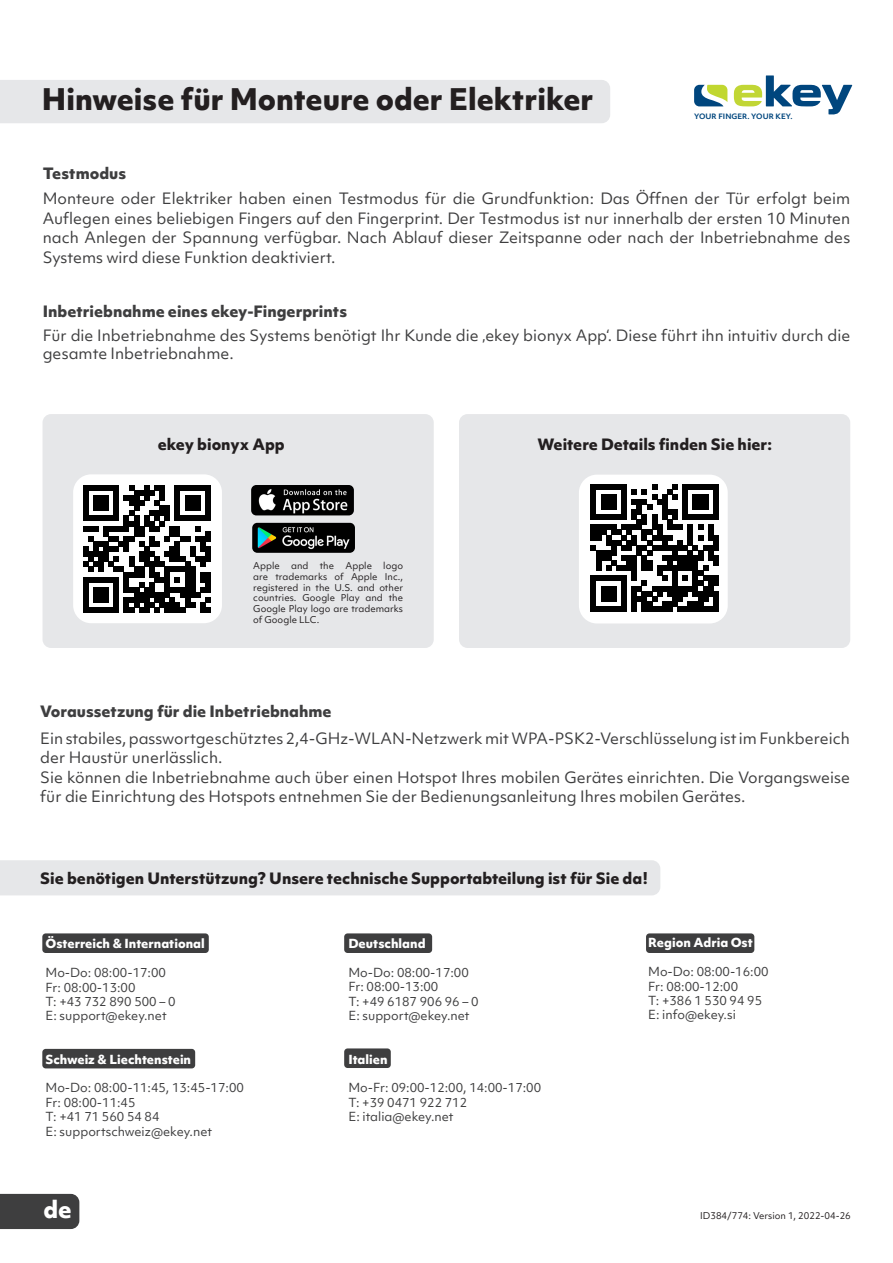
<style>
.page{position:relative;width:893px;height:1263px;background:#fff}
.page>*{position:absolute;margin:0;border:0;box-sizing:border-box;transform-origin:0 0}
.t1{font:800 28.5px "Objektiv Mk 1";color:#231f20}
.t2{font:800 22.5px "Objektiv Mk 1";color:#fff}
.txt{font:15px/19.5px "Objektiv Mk 1";color:#3e3e3f}
.t3{font:800 15px "Objektiv Mk 1";color:#231f20}
.txt-2{font:800 15px "Objektiv Mk 1";color:#3e3e3f}
.adresse{font:12px "Objektiv Mk 1";color:#3e3e3f}
.adresse-2{font:800 12px "Objektiv Mk 1";color:#fff}
.t4{font:9px/10.8px "Objektiv Mk 1";color:#231f20;text-align:justify}
.t5{font:700 7.05px "Objektiv Mk 1";letter-spacing:.01em;color:#00467e}
</style>
<div class="page">
<div style="left:0;top:80px;width:610px;height:43px;background:#e6e7e9"></div>
<div style="left:0;top:1194px;width:79px;height:35px;background:#3e3e3f"></div>
<div style="left:0;top:860px;width:660px;height:35px;background:#e6e7e9"></div>
<div style="left:646px;top:933px;width:108px;height:20px;background:#3e3e3f;border-radius:3px"></div>
<div style="left:344px;top:1048px;width:47px;height:20px;background:#3e3e3f;border-radius:3px"></div>
<div style="left:344px;top:933px;width:88px;height:20px;background:#3e3e3f;border-radius:3px"></div>
<div style="left:42px;top:933px;width:167px;height:20px;background:#3e3e3f;border-radius:3px"></div>
<div style="left:42px;top:1049px;width:153px;height:19px;background:#3e3e3f;border-radius:3px"></div>
<svg style="left:694px;top:85px;width:33px;height:21px"></svg>
<svg style="left:733px;top:75px;width:119px;height:40px"></svg>
<div style="left:43px;top:414px;width:391px;height:234px;background:#e6e7e9;border-radius:9px"></div>
<div style="left:459px;top:414px;width:391px;height:234px;background:#e6e7e9;border-radius:9px"></div>
<div style="left:579px;top:475px;width:149px;height:148px;background:#fff;border-radius:18px"></div>
<svg style="left:591px;top:484px;width:127px;height:127px"></svg>
<div style="left:73px;top:474px;width:149px;height:149px;background:#fff;border-radius:18px"></div>
<svg style="left:83px;top:485px;width:128px;height:128px"></svg>
<img style="left:251px;top:485px;width:103px;height:30px">
<img style="left:252px;top:523px;width:103px;height:30px">
<p class="t1" style="left:42px;top:79px;width:553px">Hinweise für Monteure oder Elektriker</p>
<p class="t5" style="left:694px;top:111px;width:100px">YOUR FINGER. YOUR KEY.</p>
<p class="txt-2" style="left:43px;top:162px;width:85px">Testmodus</p>
<p class="txt" style="left:43px;top:189px;width:809px;text-align:justify">Monteure oder Elektriker haben einen Testmodus für die Grundfunktion: Das Öffnen der Tür erfolgt beim Auflegen eines beliebigen Fingers auf den Fingerprint. Der Testmodus ist nur innerhalb der ersten 10 Minuten nach Anlegen der Spannung verfügbar. Nach Ablauf dieser Zeitspanne oder nach der Inbetriebnahme des Systems wird diese Funktion deaktiviert.</p>
<p class="txt-2" style="left:43px;top:300px;width:306px">Inbetriebnahme eines ekey-Fingerprints</p>
<p class="txt" style="left:43px;top:326px;width:809px;line-height:18px">Für die Inbetriebnahme des Systems benötigt Ihr Kunde die ‚ekey bionyx App‘. Diese führt ihn intuitiv durch die gesamte Inbetriebnahme.</p>
<p class="t3" style="left:158px;top:433px;width:128px">ekey bionyx App</p>
<p class="t3" style="left:537px;top:433px;width:236px">Weitere Details finden Sie hier:</p>
<p class="t4" style="left:253px;top:560px;width:28px">Apple</p>
<p class="t4" style="left:291px;top:560px;width:19px">and</p>
<p class="t4" style="left:320px;top:560px;width:16px">the</p>
<p class="t4" style="left:345px;top:560px;width:28px">Apple</p>
<p class="t4" style="left:253px;top:560px;width:151px;text-indent:130px">logo are trademarks of Apple Inc., registered in the U.S. and other countries. Google Play and the Google Play logo are trademarks of Google LLC.</p>
<p class="txt-2" style="left:40px;top:700px;width:293px">Voraussetzung für die Inbetriebnahme</p>
<p class="txt" style="left:40px;top:728px;width:811px">Ein stabiles, passwortgeschütztes 2,4-GHz-WLAN-Netzwerk mit WPA-PSK2-Verschlüsselung ist im Funkbereich der Haustür unerlässlich.</p>
<p class="txt" style="left:40px;top:767px;width:811px">Sie können die Inbetriebnahme auch über einen Hotspot Ihres mobilen Gerätes einrichten. Die Vorgangsweise für die Einrichtung des Hotspots entnehmen Sie der Bedienungsanleitung Ihres mobilen Gerätes.</p>
<p class="t3" style="left:40px;top:867px;width:609px">Sie benötigen Unterstützung? Unsere technische Supportabteilung ist für Sie da!</p>
<p class="adresse-2" style="left:46px;top:935px;width:161px">Österreich &amp; International</p>
<p class="adresse" style="left:46px;top:964px;width:122px">Mo-Do: 08:00-17:00</p>
<p class="adresse" style="left:46px;top:979px;width:91px">Fr: 08:00-13:00</p>
<p class="adresse" style="left:46px;top:993px;width:132px">T: +43 732 890 500 – 0</p>
<p class="adresse" style="left:46px;top:1007px;width:123px">E: support@ekey.net</p>
<p class="adresse-2" style="left:46px;top:1050px;width:147px">Schweiz &amp; Liechtenstein</p>
<p class="adresse" style="left:46px;top:1079px;width:200px">Mo-Do: 08:00-11:45, 13:45-17:00</p>
<p class="adresse" style="left:46px;top:1094px;width:91px">Fr: 08:00-11:45</p>
<p class="adresse" style="left:46px;top:1108px;width:115px">T: +41 71 560 54 84</p>
<p class="adresse" style="left:46px;top:1123px;width:168px">E: supportschweiz@ekey.net</p>
<p class="t2" style="left:43px;top:1193px;width:30px">de</p>
<p class="adresse-2" style="left:348px;top:935px;width:79px">Deutschland</p>
<p class="adresse" style="left:348px;top:964px;width:122px">Mo-Do: 08:00-17:00</p>
<p class="adresse" style="left:348px;top:979px;width:91px">Fr: 08:00-13:00</p>
<p class="adresse" style="left:348px;top:993px;width:132px">T: +49 6187 906 96 – 0</p>
<p class="adresse" style="left:348px;top:1007px;width:123px">E: support@ekey.net</p>
<p class="adresse-2" style="left:348px;top:1050px;width:41px">Italien</p>
<p class="adresse" style="left:348px;top:1079px;width:194px">Mo-Fr: 09:00-12:00, 14:00-17:00</p>
<p class="adresse" style="left:348px;top:1094px;width:120px">T: +39 0471 922 712</p>
<p class="adresse" style="left:348px;top:1108px;width:107px">E: italia@ekey.net</p>
<p class="adresse-2" style="left:648px;top:934px;width:106px">Region Adria Ost</p>
<p class="adresse" style="left:648px;top:963px;width:122px">Mo-Do: 08:00-16:00</p>
<p class="adresse" style="left:648px;top:978px;width:91px">Fr: 08:00-12:00</p>
<p class="adresse" style="left:648px;top:992px;width:115px">T: +386 1 530 94 95</p>
<p class="adresse" style="left:648px;top:1006px;width:89px">E: info@ekey.si</p>
<p class="t4" style="left:700px;top:1210px;width:152px">ID384/774: Version 1, 2022-04-26</p>
</div>
